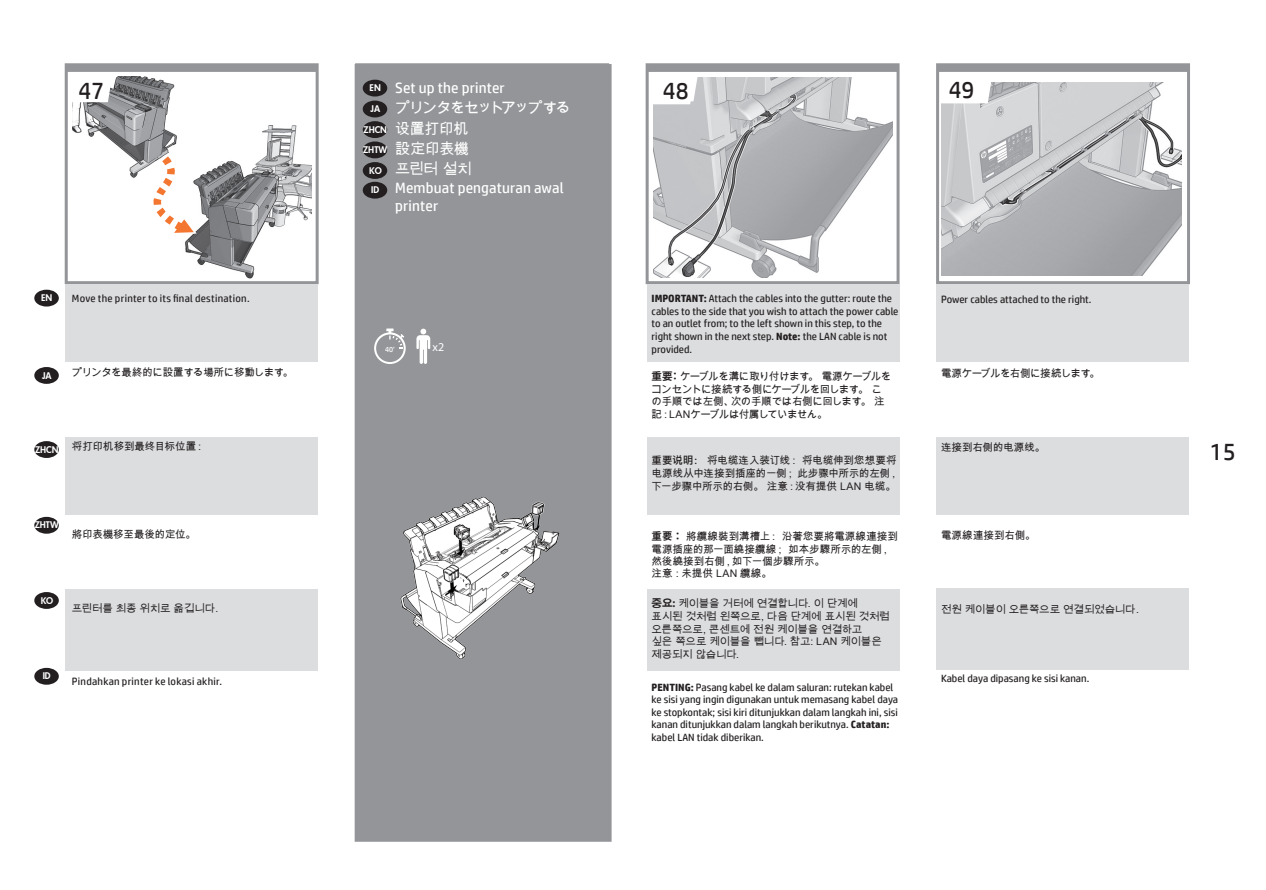
<style>
.page{position:relative;width:1266px;height:890px;background:#fff}
.page>*{position:absolute;margin:0;border:0;box-sizing:border-box;transform-origin:0 0}
.t1{font:24px "HP Simplified";color:#231f20}
.t2{font:15px/18px "HP Simplified";letter-spacing:.01em;color:#fff}
.t3{font:15px/20.1px "Arial Unicode MS";letter-spacing:-.065em;color:#fff}
.t4{font:12px "Myriad Pro";color:#fff}
.t5{font:10.5px/12.6px "HP Simplified";color:#231f20}
.t6{font:10.5px/12.6px "Arial Unicode MS";letter-spacing:-.02em;color:#231f20}
.t7{font:10.5px/12.6px "Arial Unicode MS";letter-spacing:-.05em;color:#231f20}
.t8{font:10.5px/12.6px "Arial Unicode MS";color:#231f20}
.t9{font:10.5px "HP Simplified";letter-spacing:.025em;color:#231f20}
.t10{font:10.5px "Arial Unicode MS";letter-spacing:-.04em;color:#231f20}
.t11{font:10.5px "Arial Unicode MS";letter-spacing:-.045em;color:#231f20}
.t12{font:10.5px "Arial Unicode MS";letter-spacing:.02em;color:#231f20}
.t13{font:10.5px "Arial Unicode MS";letter-spacing:.005em;color:#231f20}
.t14{font:9px/19.6px "Futura Hv";color:#fff}
.t15{font:7.5px "HP Simplified";color:#fff}
.s1{font-weight:700}
.s2{font-family:"Koz Go Pro";font-weight:700}
.s3{font-family:"HP Simplified Hans"}
.s4{font-family:"Adobe Gothic Std";font-weight:700}
</style>
<div class="page">
<div style="left:66px;top:65px;width:251px;height:217px;background:#939598"></div>
<div style="left:67px;top:72px;width:250px;height:210px;background:#fff"></div>
<div style="left:65px;top:63px;width:254px;height:221px;border:3px solid #939598"></div>
<div style="left:647px;top:65px;width:251px;height:217px;background:#939598"></div>
<div style="left:648px;top:72px;width:250px;height:210px;background:#fff"></div>
<div style="left:646px;top:63px;width:253px;height:221px;border:3px solid #939598"></div>
<div style="left:937px;top:65px;width:251px;height:217px;background:#939598"></div>
<div style="left:938px;top:72px;width:250px;height:210px;background:#fff"></div>
<div style="left:936px;top:63px;width:254px;height:221px;border:3px solid #939598"></div>
<img style="left:72px;top:76px;width:240px;height:202px">
<img style="left:653px;top:77px;width:239px;height:200px">
<div style="left:355px;top:64px;width:256px;height:777px;background:#939598"></div>
<img style="left:400px;top:496px;width:160px;height:163px">
<svg style="left:416px;top:328px;width:14px;height:36px"></svg>
<svg style="left:374px;top:328px;width:32px;height:36px"></svg>
<img style="left:942px;top:82px;width:240px;height:193px">
<div style="left:34px;top:289px;width:25px;height:17px;background:#231f20;border-radius:50%"></div>
<div style="left:34px;top:367px;width:25px;height:16px;background:#231f20;border-radius:50%"></div>
<div style="left:34px;top:441px;width:25px;height:17px;background:#231f20;border-radius:50%"></div>
<div style="left:34px;top:516px;width:25px;height:17px;background:#231f20;border-radius:50%"></div>
<div style="left:34px;top:591px;width:25px;height:17px;background:#231f20;border-radius:50%"></div>
<div style="left:34px;top:667px;width:25px;height:17px;background:#231f20;border-radius:50%"></div>
<div style="left:66px;top:284px;width:252px;height:77px;background:#dcdddf"></div>
<div style="left:66px;top:437px;width:252px;height:77px;background:#dcdddf"></div>
<div style="left:66px;top:588px;width:252px;height:82px;background:#dcdddf"></div>
<div style="left:647px;top:284px;width:252px;height:77px;background:#dcdddf"></div>
<div style="left:647px;top:437px;width:252px;height:77px;background:#dcdddf"></div>
<div style="left:647px;top:588px;width:252px;height:82px;background:#dcdddf"></div>
<div style="left:363px;top:80px;width:24px;height:16px;background:#231f20;border-radius:50%"></div>
<div style="left:363px;top:101px;width:24px;height:16px;background:#231f20;border-radius:50%"></div>
<div style="left:363px;top:121px;width:24px;height:17px;background:#231f20;border-radius:50%"></div>
<div style="left:363px;top:141px;width:24px;height:17px;background:#231f20;border-radius:50%"></div>
<div style="left:363px;top:162px;width:24px;height:17px;background:#231f20;border-radius:50%"></div>
<div style="left:363px;top:182px;width:24px;height:16px;background:#231f20;border-radius:50%"></div>
<div style="left:936px;top:284px;width:252px;height:77px;background:#dcdddf"></div>
<div style="left:936px;top:437px;width:252px;height:77px;background:#dcdddf"></div>
<div style="left:936px;top:588px;width:252px;height:81px;background:#dcdddf"></div>
<svg style="left:68px;top:72px;width:46px;height:31px"></svg>
<svg style="left:941px;top:82px;width:52px;height:22px"></svg>
<svg style="left:124px;top:148px;width:74px;height:90px"></svg>
<svg style="left:653px;top:77px;width:46px;height:28px"></svg>
<h1 class="t1" style="left:79px;top:77px;width:27px">47</h1>
<h1 class="t1" style="left:663px;top:76px;width:27px">48</h1>
<h1 class="t1" style="left:949px;top:76px;width:27px">49</h1>
<h2 class="t2" style="left:395px;top:78px;width:111px">Set up the printer</h2>
<h2 class="t3" style="left:395px;top:98px;width:177px">プリンタをセットアップする设置打印机<br>設定印表機<br>프린터 설치</h2>
<h2 class="t2" style="left:395px;top:179px;width:170px">Membuat pengaturan awal printer</h2>
<p class="t14" style="left:370px;top:78px;width:13px">EN</p>
<p class="t14" style="left:370px;top:99px;width:11px">JA</p>
<p class="t14" style="left:363px;top:119px;width:25px">ZHCN</p>
<p class="t14" style="left:363px;top:140px;width:26px">ZHTW</p>
<p class="t14" style="left:369px;top:160px;width:14px">KO<br>ID</p>
<p class="t14" style="left:41px;top:288px;width:13px">EN</p>
<p class="t9" style="left:72px;top:292px;width:179px">Move the printer to its final destination.</p>
<p class="t14" style="left:42px;top:365px;width:11px">JA</p>
<p class="t10" style="left:72px;top:364px;width:223px">プリンタを最終的に設置する場所に移動します。</p>
<p class="t14" style="left:35px;top:439px;width:25px">ZHCN</p>
<p class="t6" style="left:72px;top:439px;width:135px">将打印机移到最终目标位置：</p>
<p class="t14" style="left:35px;top:515px;width:26px">ZHTW</p>
<p class="t6" style="left:72px;top:527px;width:126px">將印表機移至最後的定位。</p>
<p class="t14" style="left:41px;top:590px;width:14px">KO</p>
<p class="t6" style="left:72px;top:601px;width:148px">프린터를 최종 위치로 옮깁니다.</p>
<p class="t14" style="left:43px;top:665px;width:10px">ID</p>
<p class="t9" style="left:72px;top:675px;width:152px">Pindahkan printer ke lokasi akhir.</p>
<p class="t15" style="left:385px;top:344px;width:11px">40’</p>
<p class="t4" style="left:433px;top:340px;width:13px">x2</p>
<p class="t5" style="left:651px;top:292px;width:248px"><span class="s1">IMPORTANT:</span> Attach the cables into the gutter: route the cables to the side that you wish to attach the power cable to an outlet from; to the left shown in this step, to the right shown in the next step. <span class="s1">Note:</span> the LAN cable is not provided.</p>
<p class="t7" style="left:651px;top:369px;width:241px"><span class="s2">重要：</span> ケーブルを溝に取り付けます。 電源ケーブルをコンセントに接続する側にケーブルを回します。 この手順では左側、次の手順では右側に回します。 注記：LANケーブルは付属していません。</p>
<p class="t6" style="left:651px;top:454px;width:249px"><span class="s3">重要说明：</span> 将电缆连入装订线： 将电缆伸到您想要将电源线从中连接到插座的一侧； 此步骤中所示的左侧，下一步骤中所示的右侧。 注意：没有提供 LAN 电缆。</p>
<p class="t8" style="left:651px;top:529px;width:248px"><span class="s4">重要：</span> 將纜線裝到溝槽上： 沿著您要將電源線連接到電源插座的那一面繞接纜線； 如本步驟所示的左側，然後繞接到右側，如下一個步驟所示。</p>
<p class="t12" style="left:651px;top:565px;width:122px">注意：未提供 LAN 纜線。</p>
<p class="t6" style="left:651px;top:597px;width:240px"><span class="s4">중요:</span> 케이블을 거터에 연결합니다. 이 단계에 표시된 것처럼 왼쪽으로, 다음 단계에 표시된 것처럼 오른쪽으로, 콘센트에 전원 케이블을 연결하고<br>싶은 쪽으로 케이블을 뺍니다. 참고: LAN 케이블은 제공되지 않습니다.</p>
<p class="t5" style="left:651px;top:680px;width:248px"><span class="s1">PENTING:</span> Pasang kabel ke dalam saluran: rutekan kabel ke sisi yang ingin digunakan untuk memasang kabel daya ke stopkontak; sisi kiri ditunjukkan dalam langkah ini, sisi kanan ditunjukkan dalam langkah berikutnya. <span class="s1">Catatan: </span>kabel LAN tidak diberikan.</p>
<p class="t5" style="left:941px;top:292px;width:152px">Power cables attached to the right.</p>
<p class="t11" style="left:941px;top:365px;width:161px">電源ケーブルを右側に接続します。</p>
<p class="t8" style="left:941px;top:440px;width:106px">连接到右侧的电源线。</p>
<p class="t13" style="left:941px;top:527px;width:96px">電源線連接到右側。</p>
<p class="t6" style="left:941px;top:602px;width:199px">전원 케이블이 오른쪽으로 연결되었습니다.</p>
<p class="t5" style="left:941px;top:672px;width:150px">Kabel daya dipasang ke sisi kanan.</p>
<h1 class="t1" style="left:1210px;top:437px;width:27px">15</h1>
</div>
